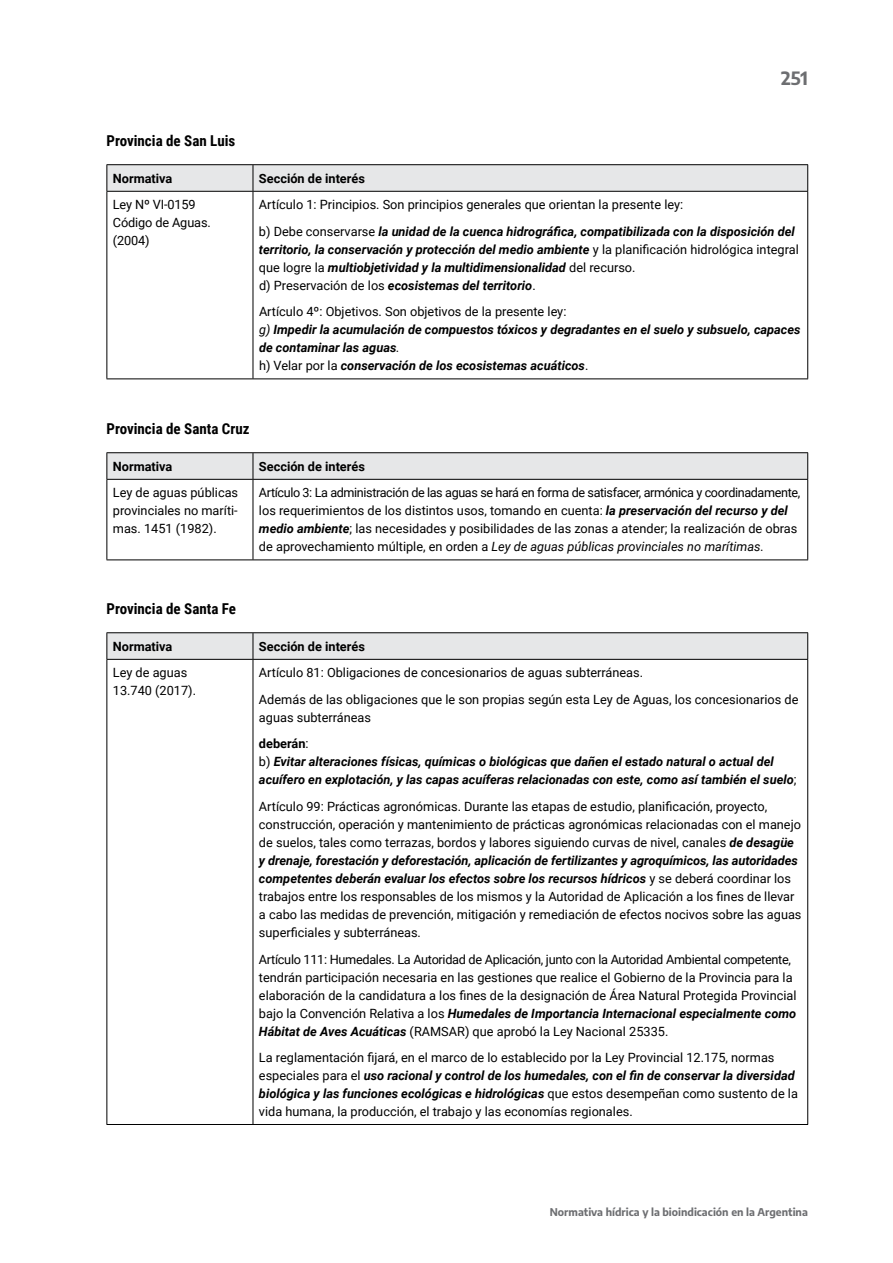
<style>
.page{position:relative;width:893px;height:1263px;background:#fff}
.page>*{position:absolute;margin:0;border:0;box-sizing:border-box;transform-origin:0 0}
.t1{font:700 18px "Encode Sans";color:#6d6e71}
.t2{font:700 15px "Roboto Condensed";color:#000}
.t3{font:12.75px/18px "Roboto";color:#000}
.t4{font:italic 700 12.75px/18px "Roboto";color:#000}
.t5{font:700 12.75px "Roboto";color:#000}
.t6{font:700 10.5px "Encode Sans";color:#6d6e71}
.s1{font-weight:700;font-style:italic}
.s2{font-weight:400;font-style:normal}
.s3{font-weight:400}
.s4{font-style:italic}
.s5{font-weight:700}
</style>
<div class="page">
<hr style="left:106px;top:164px;width:147px;height:1px;background:#000">
<hr style="left:253px;top:164px;width:555px;height:1px;background:#000">
<svg style="left:106px;top:165px;width:702px;height:26px;background:#e1e2e3"></svg>
<hr style="left:106px;top:191px;width:147px;height:1px;background:#000">
<hr style="left:106px;top:192px;width:1px;height:186px;background:#000">
<hr style="left:253px;top:191px;width:555px;height:1px;background:#000">
<hr style="left:253px;top:192px;width:1px;height:186px;background:#000">
<hr style="left:807px;top:192px;width:1px;height:186px;background:#000">
<hr style="left:106px;top:378px;width:147px;height:1px;background:#000">
<hr style="left:253px;top:378px;width:555px;height:1px;background:#000">
<hr style="left:106px;top:452px;width:147px;height:1px;background:#000">
<hr style="left:253px;top:452px;width:555px;height:1px;background:#000">
<svg style="left:106px;top:453px;width:702px;height:26px;background:#e1e2e3"></svg>
<hr style="left:106px;top:479px;width:147px;height:1px;background:#000">
<hr style="left:106px;top:480px;width:1px;height:79px;background:#000">
<hr style="left:253px;top:479px;width:555px;height:1px;background:#000">
<hr style="left:253px;top:480px;width:1px;height:79px;background:#000">
<hr style="left:807px;top:480px;width:1px;height:79px;background:#000">
<hr style="left:106px;top:559px;width:147px;height:1px;background:#000">
<hr style="left:253px;top:559px;width:555px;height:1px;background:#000">
<hr style="left:106px;top:632px;width:147px;height:1px;background:#000">
<hr style="left:253px;top:632px;width:555px;height:1px;background:#000">
<svg style="left:106px;top:633px;width:702px;height:26px;background:#e1e2e3"></svg>
<hr style="left:106px;top:659px;width:147px;height:1px;background:#000">
<hr style="left:106px;top:660px;width:1px;height:464px;background:#000">
<hr style="left:253px;top:659px;width:555px;height:1px;background:#000">
<hr style="left:253px;top:660px;width:1px;height:464px;background:#000">
<hr style="left:807px;top:660px;width:1px;height:464px;background:#000">
<hr style="left:106px;top:1124px;width:147px;height:1px;background:#000">
<hr style="left:253px;top:1124px;width:555px;height:1px;background:#000">
<h1 class="t1" style="left:781px;top:65px;width:28px">251</h1>
<p class="t2" style="left:106px;top:130px;width:130px">Provincia de San Luis</p>
<p class="t5" style="left:113px;top:169px;width:61px">Normativa</p>
<p class="t5" style="left:259px;top:169px;width:107px">Sección de interés</p>
<p class="t3" style="left:113px;top:195px;width:99px">Ley Nº VI-0159<br>Código de Aguas. (2004)</p>
<p class="t3" style="left:259px;top:191px;width:537px;line-height:26.5px">Artículo 1: Principios. Son principios generales que orientan la presente ley:<br>b) Debe conservarse <span class="s1">la unidad de la cuenca hidrográfica, compatibilizada con la disposición del</span></p>
<p class="t4" style="left:259px;top:240px;width:541px">territorio, la conservación y protección del medio ambiente <span class="s2">y la planificación hidrológica integral que logre la</span> multiobjetividad y la multidimensionalidad <span class="s2">del recurso.<br>d) Preservación de los</span> ecosistemas del territorio<span class="s2">.</span></p>
<p class="t4" style="left:259px;top:302px;width:543px"><span class="s2">Artículo 4º: Objetivos. Son objetivos de la presente ley:<br></span><span class="s3">g)</span> Impedir la acumulación de compuestos tóxicos y degradantes en el suelo y subsuelo, capaces de contaminar las aguas<span class="s3">.<br></span><span class="s2">h) Velar por la</span> conservación de los ecosistemas acuáticos<span class="s2">.</span></p>
<p class="t2" style="left:106px;top:418px;width:145px">Provincia de Santa Cruz</p>
<p class="t5" style="left:113px;top:457px;width:61px">Normativa</p>
<p class="t5" style="left:259px;top:457px;width:107px">Sección de interés</p>
<p class="t3" style="left:113px;top:483px;width:127px;text-align:justify">Ley de aguas públicas provinciales no maríti&shy;mas. 1451 (1982).</p>
<p class="t3" style="left:259px;top:483px;width:543px">Artículo 3: La administración de las aguas se hará en forma de satisfacer, armónica y coordinadamente, los requerimientos de los distintos usos, tomando en cuenta: <span class="s1">la preservación del recurso y del medio ambiente</span>; las necesidades y posibilidades de las zonas a atender; la realización de obras de aprovechamiento múltiple, en orden a <span class="s4">Ley de aguas públicas provinciales no marítimas.</span></p>
<p class="t2" style="left:106px;top:598px;width:131px">Provincia de Santa Fe</p>
<p class="t5" style="left:113px;top:637px;width:61px">Normativa</p>
<p class="t5" style="left:259px;top:637px;width:107px">Sección de interés</p>
<p class="t3" style="left:113px;top:663px;width:85px">Ley de aguas<br>13.740 (2017).</p>
<p class="t3" style="left:259px;top:659px;width:541px;line-height:26.5px">Artículo 81: Obligaciones de concesionarios de aguas subterráneas.<br>Además de las obligaciones que le son propias según esta Ley de Aguas, los concesionarios de</p>
<p class="t3" style="left:259px;top:704px;width:114px;line-height:26.5px">aguas subterráneas <span class="s5">deberán</span>:</p>
<p class="t4" style="left:259px;top:752px;width:539px"><span class="s2">b)</span> Evitar alteraciones físicas, químicas o biológicas que dañen el estado natural o actual del acuífero en explotación, y las capas acuíferas relacionadas con este, como así también el suelo<span class="s2">;</span></p>
<p class="t3" style="left:259px;top:797px;width:544px">Artículo 99: Prácticas agronómicas. Durante las etapas de estudio, planificación, proyecto, construcción, operación y mantenimiento de prácticas agronómicas relacionadas con el manejo de suelos, tales como terrazas, bordos y labores siguiendo curvas de nivel, canales <span class="s1">de desagüe y drenaje, forestación y deforestación, aplicación de fertilizantes y agroquímicos, las autoridades competentes deberán evaluar los efectos sobre los recursos hídricos</span> y se deberá coordinar los trabajos entre los responsables de los mismos y la Autoridad de Aplicación a los fines de llevar a cabo las medidas de prevención, mitigación y remediación de efectos nocivos sobre las aguas superficiales y subterráneas.</p>
<p class="t3" style="left:259px;top:949px;width:539px">Artículo 111: Humedales. La Autoridad de Aplicación, junto con la Autoridad Ambiental competente, tendrán participación necesaria en las gestiones que realice el Gobierno de la Provincia para la elaboración de la candidatura a los fines de la designación de Área Natural Protegida Provincial bajo la Convención Relativa a los <span class="s1">Humedales de Importancia Internacional especialmente como Hábitat de Aves Acuáticas</span> (RAMSAR) que aprobó la Ley Nacional 25335.</p>
<p class="t3" style="left:259px;top:1048px;width:540px">La reglamentación fijará, en el marco de lo establecido por la Ley Provincial 12.175, normas especiales para el <span class="s1">uso racional y control de los humedales, con el fin de conservar la diversidad biológica y las funciones ecológicas e hidrológicas</span> que estos desempeñan como sustento de la vida humana, la producción, el trabajo y las economías regionales.</p>
<p class="t6" style="left:550px;top:1204px;width:260px">Normativa hídrica y la bioindicación en la Argentina</p>
</div>
